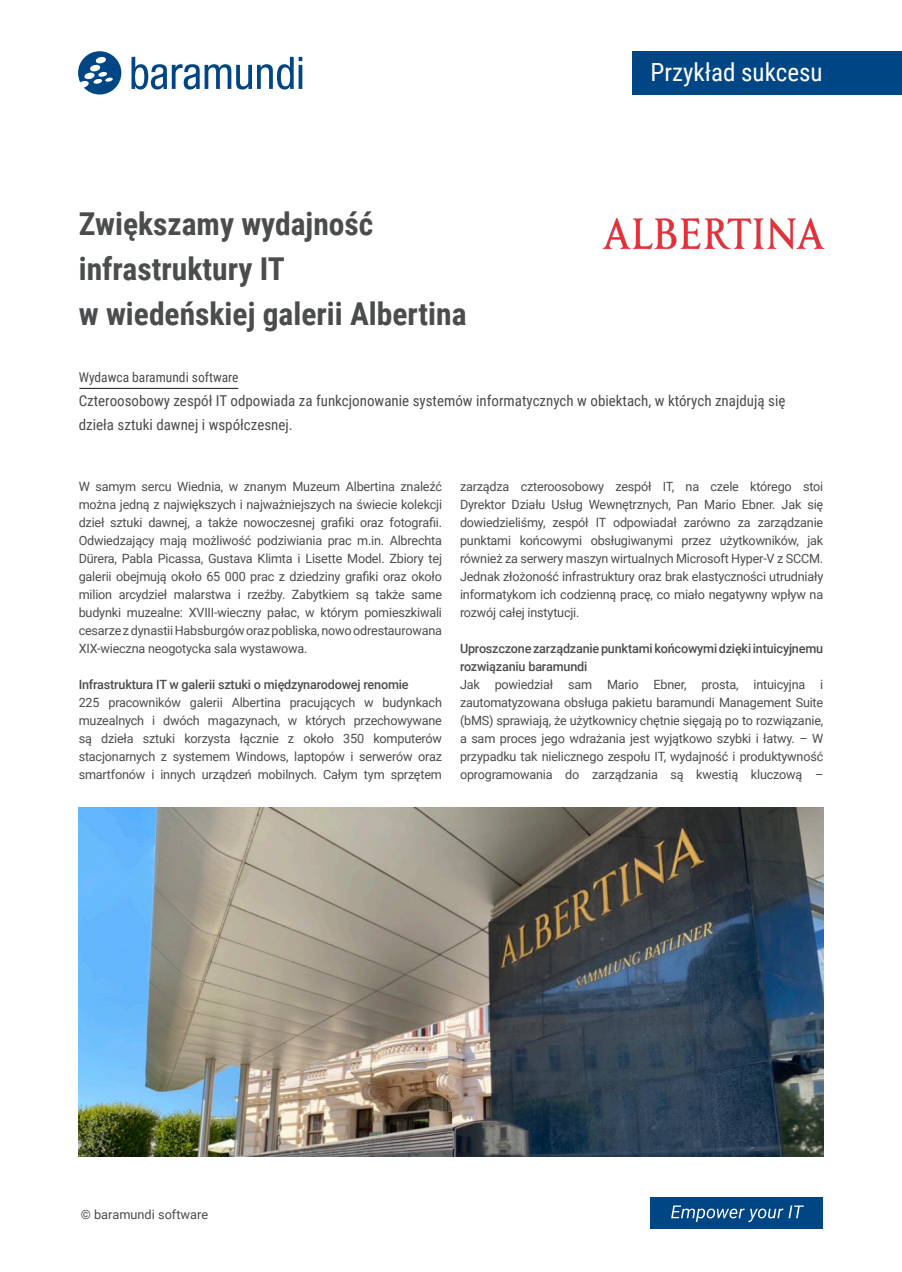
<style>
.page{position:relative;width:902px;height:1272px;background:#fff}
.page>*{position:absolute;margin:0;border:0;box-sizing:border-box;transform-origin:0 0}
.t1{font:700 31.5px/45px "Roboto Condensed";color:#4b4c4d}
.t2{font:25.05px "Roboto Condensed";color:#fff}
.t3{font:15px/24px "Roboto Condensed";color:#4b4c4d}
.t4{font:13.5px "Roboto Condensed";color:#4b4c4d}
.t5{font:12.75px/18px "Roboto";letter-spacing:-.015em;color:#4b4c4d;text-align:justify}
.t6{font:500 12.75px/18px "Roboto";letter-spacing:-.015em;color:#4b4c4d}
</style>
<div class="page">
<svg style="left:78px;top:51px;width:43px;height:43px"></svg>
<svg style="left:131px;top:57px;width:171px;height:33px"></svg>
<div style="left:650px;top:1197px;width:173px;height:31px;background:#004684"></div>
<svg style="left:671px;top:1205px;width:132px;height:16px"></svg>
<div style="left:632px;top:51px;width:269px;height:43px;background:#004684"></div>
<hr style="left:79px;top:388px;width:159px;height:1px;background:#17151a">
<img style="left:79px;top:807px;width:744px;height:349px">
<img style="left:602px;top:217px;width:223px;height:33px">
<p class="t1" style="left:79px;top:200px;width:389px">Zwiększamy wydajność infrastruktury IT<br>w wiedeńskiej galerii Albertina</p>
<h2 class="t2" style="left:650px;top:54px;width:173px">Przykład sukcesu</h2>
<p class="t4" style="left:79px;top:367px;width:161px">Wydawca baramundi software</p>
<p class="t3" style="left:79px;top:388px;width:708px">Czteroosobowy zespół IT odpowiada za funkcjonowanie systemów informatycznych w obiektach, w których znajdują się dzieła sztuki dawnej i współczesnej.</p>
<p class="t5" style="left:79px;top:476px;width:365px">W samym sercu Wiednia, w znanym Muzeum Albertina znaleźć można jedną z największych i najważniejszych na świecie kolekcji dzieł sztuki dawnej, a także nowoczesnej grafiki oraz fotografii.<br>Odwiedzający mają możliwość podziwiania prac m.in. Albrechta Dürera, Pabla Picassa, Gustava Klimta i Lisette Model. Zbiory tej galerii obejmują około 65 000 prac z dziedziny grafiki oraz około milion arcydzieł malarstwa i rzeźby. Zabytkiem są także same budynki muzealne: XVIII-wieczny pałac, w którym pomieszkiwali cesarze z dynastii Habsburgów oraz pobliska, nowo odrestaurowana XIX-wieczna neogotycka sala wystawowa.</p>
<p class="t6" style="left:79px;top:674px;width:331px">Infrastruktura IT w galerii sztuki o międzynarodowej renomie</p>
<p class="t5" style="left:79px;top:692px;width:365px">225 pracowników galerii Albertina pracujących w budynkach muzealnych i dwóch magazynach, w których przechowywane są dzieła sztuki korzysta łącznie z około 350 komputerów stacjonarnych z systemem Windows, laptopów i serwerów oraz smartfonów i innych urządzeń mobilnych. Całym tym sprzętem</p>
<p class="t5" style="left:460px;top:476px;width:365px">zarządza czteroosobowy zespół IT, na czele którego stoi Dyrektor Działu Usług Wewnętrznych, Pan Mario Ebner. Jak się dowiedzieliśmy, zespół IT odpowiadał zarówno za zarządzanie punktami końcowymi obsługiwanymi przez użytkowników, jak również za serwery maszyn wirtualnych Microsoft Hyper-V z SCCM.<br>Jednak złożoność infrastruktury oraz brak elastyczności utrudniały informatykom ich codzienną pracę, co miało negatywny wpływ na rozwój całej instytucji.</p>
<p class="t6" style="left:460px;top:638px;width:364px">Uproszczone zarządzanie punktami końcowymi dzięki intuicyjnemu rozwiązaniu baramundi</p>
<p class="t5" style="left:460px;top:674px;width:365px">Jak powiedział sam Mario Ebner, prosta, intuicyjna i zautomatyzowana obsługa pakietu baramundi Management Suite (bMS) sprawiają, że użytkownicy chętnie sięgają po to rozwiązanie, a sam proces jego wdrażania jest wyjątkowo szybki i łatwy. – W przypadku tak nielicznego zespołu IT, wydajność i produktywność oprogramowania do zarządzania są kwestią kluczową –</p>
<p class="t5" style="left:81px;top:1204px;width:129px">© baramundi software</p>
</div>
